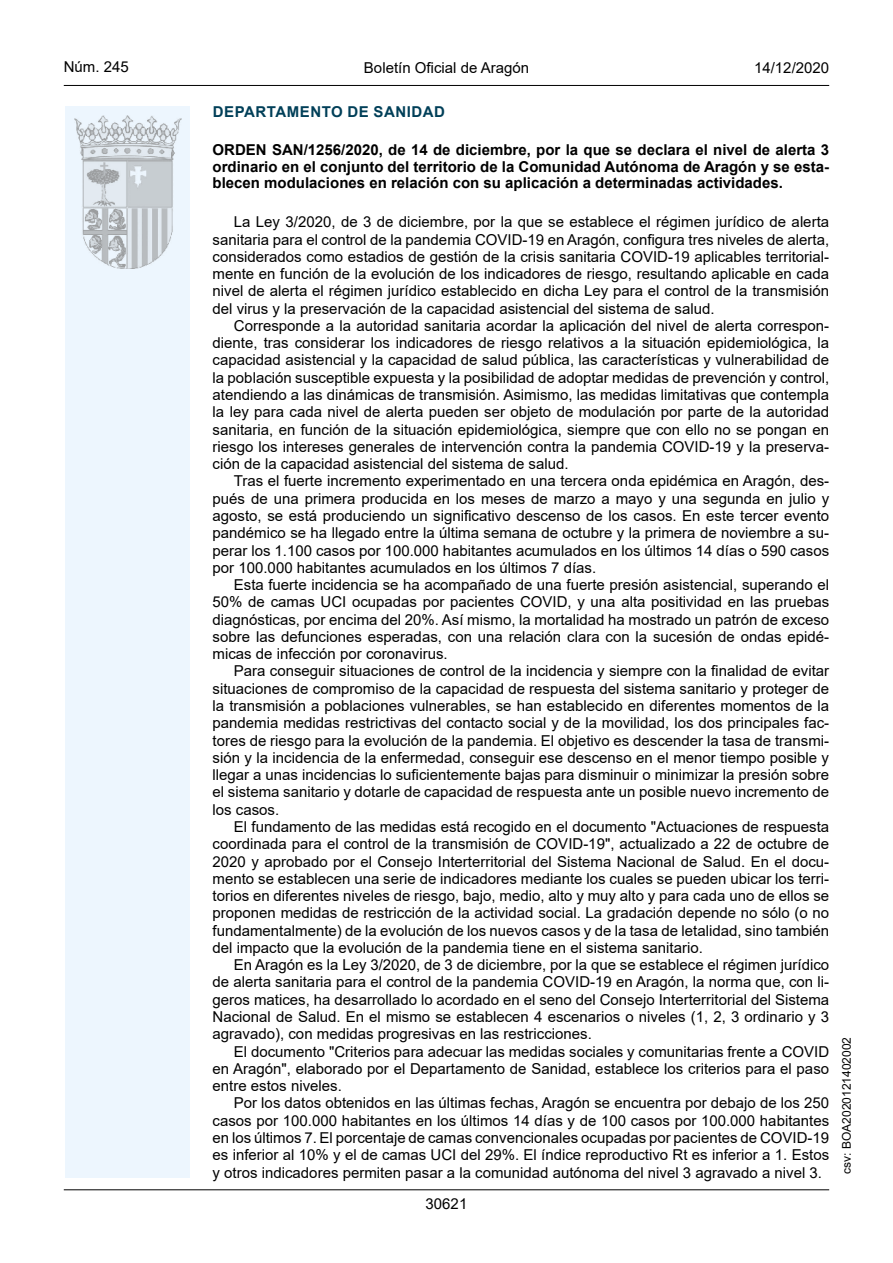
<style>
.page{position:relative;width:893px;height:1263px;background:#fff}
.page>*{position:absolute;margin:0;border:0;box-sizing:border-box;transform-origin:0 0}
.inicio_de_parrafo{font:15px/17.2px "Arial";color:#000;text-align:justify}
.Titulo_text{font:700 15px/16.5px "Arial";color:#000;text-align:justify}
.estilo_head-c{font:15px "Arial";color:#000}
.emisor_text{font:700 15px "Arial";letter-spacing:.035em;color:#003f58}
.estilo_head-d{font:15px "Arial";color:#000}
.estilo_head-i{font:15px "Arial";color:#000}
.estilo_head-i-2{font:12px "Arial";color:#000}
</style>
<div class="page">
<hr style="left:64px;top:1189px;width:765px;height:1px;background:#000">
<hr style="left:64px;top:85px;width:765px;height:1px;background:#000">
<div style="left:65px;top:106px;width:125px;height:1072px;background:#edf6fe"></div>
<img style="left:75px;top:115px;width:106px;height:153px">
<p class="estilo_head-i" style="left:64px;top:57px;width:67px">Núm. 245</p>
<p class="estilo_head-c" style="left:364px;top:57px;width:167px">Boletín Oficial de Aragón</p>
<p class="estilo_head-d" style="left:754px;top:57px;width:77px">14/12/2020</p>
<p class="emisor_text" style="left:213px;top:101px;width:234px">DEPARTAMENTO DE SANIDAD</p>
<p class="Titulo_text" style="left:213px;top:142px;width:618px">ORDEN SAN/1256/2020, de 14 de diciembre, por la que se declara el nivel de alerta 3 ordinario en el conjunto del territorio de la Comunidad Autónoma de Aragón y se esta&shy;blecen modulaciones en relación con su aplicación a determinadas actividades.</p>
<p class="inicio_de_parrafo" style="left:213px;top:213px;width:618px;text-indent:21px">La Ley 3/2020, de 3 de diciembre, por la que se establece el régimen jurídico de alerta sanitaria para el control de la pandemia COVID-19 en Aragón, configura tres niveles de alerta, considerados como estadios de gestión de la crisis sanitaria COVID-19 aplicables territorial&shy;mente en función de la evolución de los indicadores de riesgo, resultando aplicable en cada nivel de alerta el régimen jurídico establecido en dicha Ley para el control de la transmisión del virus y la preservación de la capacidad asistencial del sistema de salud.</p>
<p class="inicio_de_parrafo" style="left:213px;top:317px;width:618px;text-indent:21px">Corresponde a la autoridad sanitaria acordar la aplicación del nivel de alerta correspon&shy;diente, tras considerar los indicadores de riesgo relativos a la situación epidemiológica, la capacidad asistencial y la capacidad de salud pública, las características y vulnerabilidad de la población susceptible expuesta y la posibilidad de adoptar medidas de prevención y control, atendiendo a las dinámicas de transmisión. Asimismo, las medidas limitativas que contempla la ley para cada nivel de alerta pueden ser objeto de modulación por parte de la autoridad sanitaria, en función de la situación epidemiológica, siempre que con ello no se pongan en riesgo los intereses generales de intervención contra la pandemia COVID-19 y la preserva&shy;ción de la capacidad asistencial del sistema de salud.</p>
<p class="inicio_de_parrafo" style="left:213px;top:472px;width:618px;text-indent:21px">Tras el fuerte incremento experimentado en una tercera onda epidémica en Aragón, des&shy;pués de una primera producida en los meses de marzo a mayo y una segunda en julio y agosto, se está produciendo un significativo descenso de los casos. En este tercer evento pandémico se ha llegado entre la última semana de octubre y la primera de noviembre a su&shy;perar los 1.100 casos por 100.000 habitantes acumulados en los últimos 14 días o 590 casos por 100.000 habitantes acumulados en los últimos 7 días.</p>
<p class="inicio_de_parrafo" style="left:213px;top:576px;width:618px;text-indent:21px">Esta fuerte incidencia se ha acompañado de una fuerte presión asistencial, superando el 50% de camas UCI ocupadas por pacientes COVID, y una alta positividad en las pruebas diagnósticas, por encima del 20%. Así mismo, la mortalidad ha mostrado un patrón de exceso sobre las defunciones esperadas, con una relación clara con la sucesión de ondas epidé&shy;micas de infección por coronavirus.</p>
<p class="inicio_de_parrafo" style="left:213px;top:662px;width:618px;text-indent:21px">Para conseguir situaciones de control de la incidencia y siempre con la finalidad de evitar situaciones de compromiso de la capacidad de respuesta del sistema sanitario y proteger de la transmisión a poblaciones vulnerables, se han establecido en diferentes momentos de la pandemia medidas restrictivas del contacto social y de la movilidad, los dos principales fac&shy;tores de riesgo para la evolución de la pandemia. El objetivo es descender la tasa de transmi&shy;sión y la incidencia de la enfermedad, conseguir ese descenso en el menor tiempo posible y llegar a unas incidencias lo suficientemente bajas para disminuir o minimizar la presión sobre el sistema sanitario y dotarle de capacidad de respuesta ante un posible nuevo incremento de los casos.</p>
<p class="inicio_de_parrafo" style="left:213px;top:818px;width:618px;text-indent:21px">El fundamento de las medidas está recogido en el documento "Actuaciones de respuesta coordinada para el control de la transmisión de COVID-19", actualizado a 22 de octubre de 2020 y aprobado por el Consejo Interterritorial del Sistema Nacional de Salud. En el docu&shy;mento se establecen una serie de indicadores mediante los cuales se pueden ubicar los terri&shy;torios en diferentes niveles de riesgo, bajo, medio, alto y muy alto y para cada uno de ellos se proponen medidas de restricción de la actividad social. La gradación depende no sólo (o no fundamentalmente) de la evolución de los nuevos casos y de la tasa de letalidad, sino también del impacto que la evolución de la pandemia tiene en el sistema sanitario.</p>
<p class="inicio_de_parrafo" style="left:213px;top:956px;width:618px;text-indent:21px">En Aragón es la Ley 3/2020, de 3 de diciembre, por la que se establece el régimen jurídico de alerta sanitaria para el control de la pandemia COVID-19 en Aragón, la norma que, con li&shy;geros matices, ha desarrollado lo acordado en el seno del Consejo Interterritorial del Sistema Nacional de Salud. En el mismo se establecen 4 escenarios o niveles (1, 2, 3 ordinario y 3 agravado), con medidas progresivas en las restricciones.</p>
<p class="inicio_de_parrafo" style="left:213px;top:1042px;width:618px;text-indent:21px">El documento "Criterios para adecuar las medidas sociales y comunitarias frente a COVID en Aragón", elaborado por el Departamento de Sanidad, establece los criterios para el paso entre estos niveles.</p>
<p class="inicio_de_parrafo" style="left:213px;top:1094px;width:618px;text-indent:21px">Por los datos obtenidos en las últimas fechas, Aragón se encuentra por debajo de los 250 casos por 100.000 habitantes en los últimos 14 días y de 100 casos por 100.000 habitantes en los últimos 7. El porcentaje de camas convencionales ocupadas por pacientes de COVID-19 es inferior al 10% y el de camas UCI del 29%. El índice reproductivo Rt es inferior a 1. Estos y otros indicadores permiten pasar a la comunidad autónoma del nivel 3 agravado a nivel 3.</p>
<p class="inicio_de_parrafo" style="left:426px;top:1195px;width:43px">30621</p>
<p class="estilo_head-i-2" style="left:838px;top:1174px;width:138px;rotate:-90deg">csv: BOA2020121402002</p>
</div>
